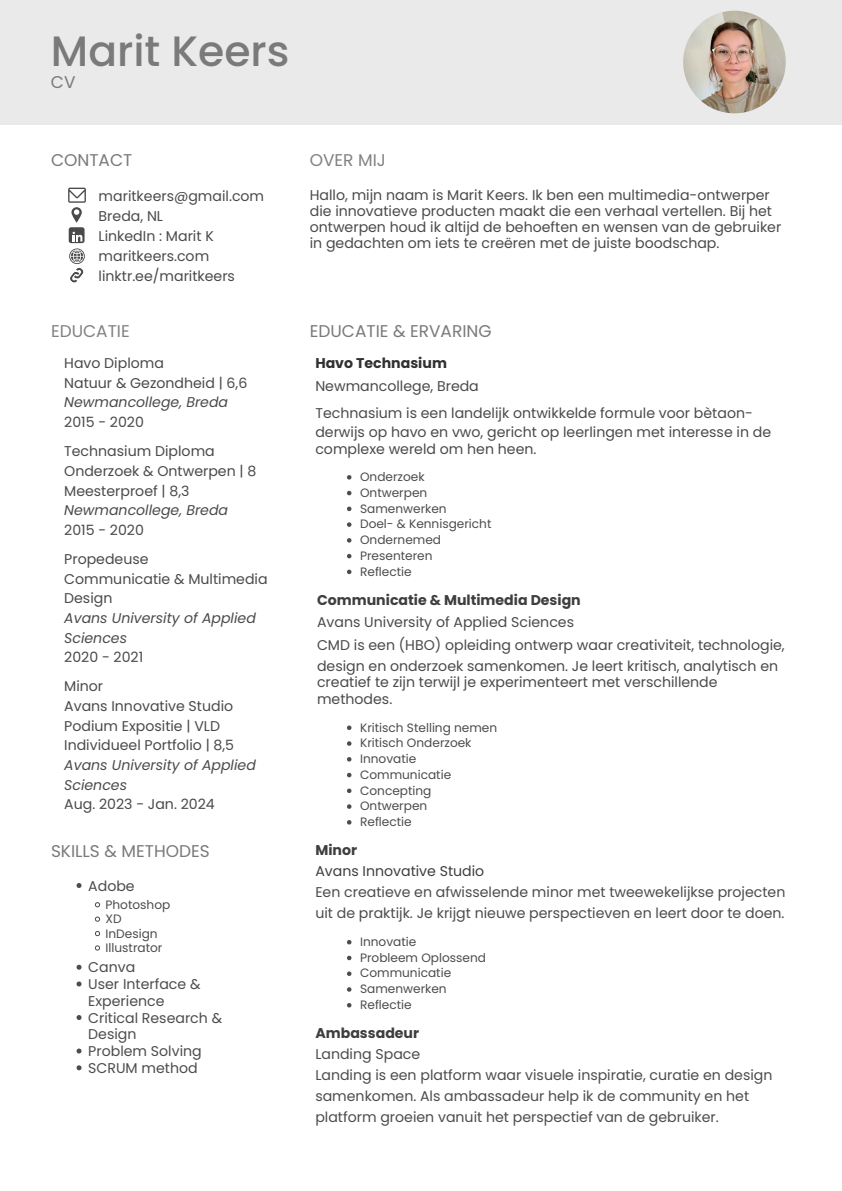
<style>
.page{position:relative;width:842px;height:1191px;background:#fff}
.page>*{position:absolute;margin:0;border:0;box-sizing:border-box;transform-origin:0 0}
.t1{font:500 42.4px "Poppins";color:#7a7a7a}
.t2{font:17px "Poppins";color:#7a7a7a}
.t3{font:17px "Poppins";color:#818282}
.t4{font:14.1px/15.9px "Poppins";color:#4b4a4a}
.t5{font:14.1px/19.6px "Poppins";color:#4a4a4a}
.t6{font:14.1px/21px "Poppins";color:#4d4b4b}
.t7{font:12.1px "Poppins";color:#4d4b4b}
.s1{font-style:italic}
.s2{font-weight:700;color:#303030}
.s3{font-weight:700;color:#3e3e3f}
.s4{color:#3e3e3f}
</style>
<div class="page">
<div style="left:0;top:0;width:842px;height:125px;background:#eaeaea"></div>
<svg style="left:69px;top:248px;width:16px;height:35px"></svg>
<svg style="left:69px;top:227px;width:15px;height:16px"></svg>
<svg style="left:73px;top:232px;width:10px;height:9px"></svg>
<svg style="left:68px;top:188px;width:18px;height:35px"></svg>
<svg style="left:77px;top:883px;width:5px;height:4px"></svg>
<svg style="left:95px;top:902px;width:5px;height:5px"></svg>
<svg style="left:95px;top:916px;width:5px;height:5px"></svg>
<svg style="left:95px;top:931px;width:5px;height:4px"></svg>
<svg style="left:95px;top:945px;width:5px;height:5px"></svg>
<svg style="left:77px;top:964px;width:5px;height:5px"></svg>
<svg style="left:77px;top:981px;width:5px;height:5px"></svg>
<svg style="left:77px;top:1015px;width:5px;height:4px"></svg>
<svg style="left:77px;top:1048px;width:5px;height:5px"></svg>
<svg style="left:77px;top:1065px;width:5px;height:5px"></svg>
<img style="left:683px;top:11px;width:103px;height:102px;border-radius:50%">
<svg style="left:347px;top:475px;width:4px;height:4px"></svg>
<svg style="left:347px;top:491px;width:4px;height:4px"></svg>
<svg style="left:347px;top:506px;width:4px;height:5px"></svg>
<svg style="left:347px;top:522px;width:4px;height:5px"></svg>
<svg style="left:347px;top:538px;width:4px;height:4px"></svg>
<svg style="left:347px;top:554px;width:4px;height:4px"></svg>
<svg style="left:347px;top:569px;width:4px;height:5px"></svg>
<svg style="left:347px;top:725px;width:4px;height:5px"></svg>
<svg style="left:347px;top:741px;width:4px;height:4px"></svg>
<svg style="left:347px;top:757px;width:4px;height:4px"></svg>
<svg style="left:347px;top:772px;width:4px;height:5px"></svg>
<svg style="left:347px;top:788px;width:4px;height:5px"></svg>
<svg style="left:347px;top:804px;width:4px;height:4px"></svg>
<svg style="left:347px;top:820px;width:4px;height:4px"></svg>
<svg style="left:347px;top:940px;width:4px;height:4px"></svg>
<svg style="left:347px;top:955px;width:4px;height:5px"></svg>
<svg style="left:347px;top:971px;width:4px;height:4px"></svg>
<svg style="left:347px;top:987px;width:4px;height:4px"></svg>
<svg style="left:347px;top:1003px;width:4px;height:4px"></svg>
<p class="t1" style="left:51px;top:21px;width:240px">Marit Keers</p>
<p class="t2" style="left:51px;top:70px;width:26px">CV</p>
<p class="t2" style="left:51px;top:148px;width:83px">CONTACT</p>
<p class="t5" style="left:99px;top:185px;width:167px;line-height:20.2px">maritkeers@gmail.com<br>Breda, NL<br>LinkedIn : Marit K maritkeers.com linktr.ee/maritkeers</p>
<h1 class="t3" style="left:51px;top:318px;width:80px">EDUCATIE</h1>
<h2 class="t5" style="left:64px;top:353px;width:185px">Havo Diploma<br>Natuur &amp; Gezondheid | 6,6<br><span class="s1">Newmancollege, Breda<br></span>2015 - 2020</h2>
<p class="t5" style="left:64px;top:441px;width:194px">Technasium Diploma<br>Onderzoek &amp; Ontwerpen | 8<br>Meesterproef | 8,3<br><span class="s1">Newmancollege, Breda<br></span>2015 - 2020</p>
<p class="t5" style="left:64px;top:549px;width:205px">Propedeuse<br>Communicatie &amp; Multimedia<br>Design<br><span class="s1">Avans University of Applied<br>Sciences<br></span>2020 - 2021</p>
<p class="t5" style="left:64px;top:676px;width:193px">Minor<br>Avans Innovative Studio<br>Podium Expositie | VLD<br>Individueel Portfolio | 8,5<br><span class="s1">Avans University of Applied<br>Sciences<br></span>Aug. 2023 - Jan. 2024</p>
<h2 class="t2" style="left:51px;top:839px;width:160px">SKILLS &amp; METHODES</h2>
<h3 class="t6" style="left:88px;top:875px;width:48px">Adobe</h3>
<h3 class="t7" style="left:106px;top:896px;width:66px">Photoshop</h3>
<h2 class="t7" style="left:106px;top:910px;width:18px">XD</h2>
<h3 class="t7" style="left:106px;top:924px;width:54px">InDesign</h3>
<h3 class="t7" style="left:106px;top:939px;width:58px">Illustrator</h3>
<h3 class="t6" style="left:88px;top:956px;width:49px">Canva</h3>
<h3 class="t6" style="left:88px;top:975px;width:114px;line-height:16.8px">User Interface &amp;<br>Experience</h3>
<p class="t6" style="left:88px;top:1009px;width:135px;line-height:16.8px">Critical Research &amp;<br>Design</p>
<p class="t6" style="left:88px;top:1040px;width:115px">Problem Solving</p>
<p class="t6" style="left:88px;top:1057px;width:111px">SCRUM method</p>
<h2 class="t3" style="left:310px;top:148px;width:78px">OVER MIJ</h2>
<p class="t4" style="left:310px;top:187px;width:473px">Hallo, mijn naam is Marit Keers. Ik ben een multimedia-ontwerper die innovatieve producten maakt die een verhaal vertellen. Bij het ontwerpen houd ik altijd de behoeften en wensen van de gebruiker in gedachten om iets te creëren met de juiste boodschap.</p>
<p class="t2" style="left:310px;top:318px;width:183px">EDUCATIE &amp; ERVARING</p>
<p class="t4" style="left:315px;top:352px;width:165px;line-height:22.5px"><span class="s2">Havo Technasium<br></span>Newmancollege, Breda</p>
<p class="t4" style="left:315px;top:403px;width:457px;line-height:19.5px">Technasium is een landelijk ontwikkelde formule voor bètaon&shy;derwijs op havo en vwo, gericht op leerlingen met interesse in de</p>
<p class="t4" style="left:315px;top:440px;width:223px">complexe wereld om hen heen.</p>
<p class="t7" style="left:360px;top:468px;width:66px">Onderzoek</p>
<p class="t7" style="left:360px;top:484px;width:69px">Ontwerpen</p>
<p class="t7" style="left:360px;top:500px;width:88px">Samenwerken</p>
<p class="t7" style="left:360px;top:515px;width:133px">Doel- &amp; Kennisgericht</p>
<h2 class="t7" style="left:360px;top:531px;width:83px">Ondernemed</h2>
<h3 class="t7" style="left:360px;top:547px;width:74px">Presenteren</h3>
<p class="t7" style="left:360px;top:563px;width:53px">Reflectie</p>
<p class="t4" style="left:317px;top:588px;width:469px;line-height:22.5px"><span class="s3">Communicatie &amp; Multimedia Design<br></span>Avans University of Applied Sciences<br>CMD is een (HBO) opleiding ontwerp waar creativiteit, technologie,</p>
<p class="t4" style="left:317px;top:657px;width:463px;line-height:16.5px">design en onderzoek samenkomen. Je leert kritisch, analytisch en creatief te zijn terwijl je experimenteert met verschillende methodes.</p>
<p class="t7" style="left:360px;top:718px;width:139px">Kritisch Stelling nemen</p>
<p class="t7" style="left:360px;top:734px;width:113px">Kritisch Onderzoek</p>
<p class="t7" style="left:360px;top:750px;width:58px">Innovatie</p>
<p class="t7" style="left:360px;top:766px;width:93px">Communicatie</p>
<p class="t7" style="left:360px;top:781px;width:73px">Concepting</p>
<h3 class="t7" style="left:360px;top:797px;width:69px">Ontwerpen</h3>
<p class="t7" style="left:360px;top:813px;width:53px">Reflectie</p>
<p class="t6" style="left:315px;top:839px;width:471px"><span class="s3">Minor<br></span><span class="s4">Avans Innovative Studio<br></span>Een creatieve en afwisselende minor met tweewekelijkse projecten uit de praktijk. Je krijgt nieuwe perspectieven en leert door te doen.</p>
<p class="t7" style="left:360px;top:933px;width:58px">Innovatie</p>
<p class="t7" style="left:360px;top:948px;width:127px">Probleem Oplossend</p>
<p class="t7" style="left:360px;top:964px;width:93px">Communicatie</p>
<h3 class="t7" style="left:360px;top:980px;width:88px">Samenwerken</h3>
<p class="t7" style="left:360px;top:996px;width:53px">Reflectie</p>
<p class="t6" style="left:315px;top:1022px;width:459px"><span class="s3">Ambassadeur<br></span>Landing Space<br>Landing is een platform waar visuele inspiratie, curatie en design samenkomen. Als ambassadeur help ik de community en het platform groeien vanuit het perspectief van de gebruiker.</p>
</div>
